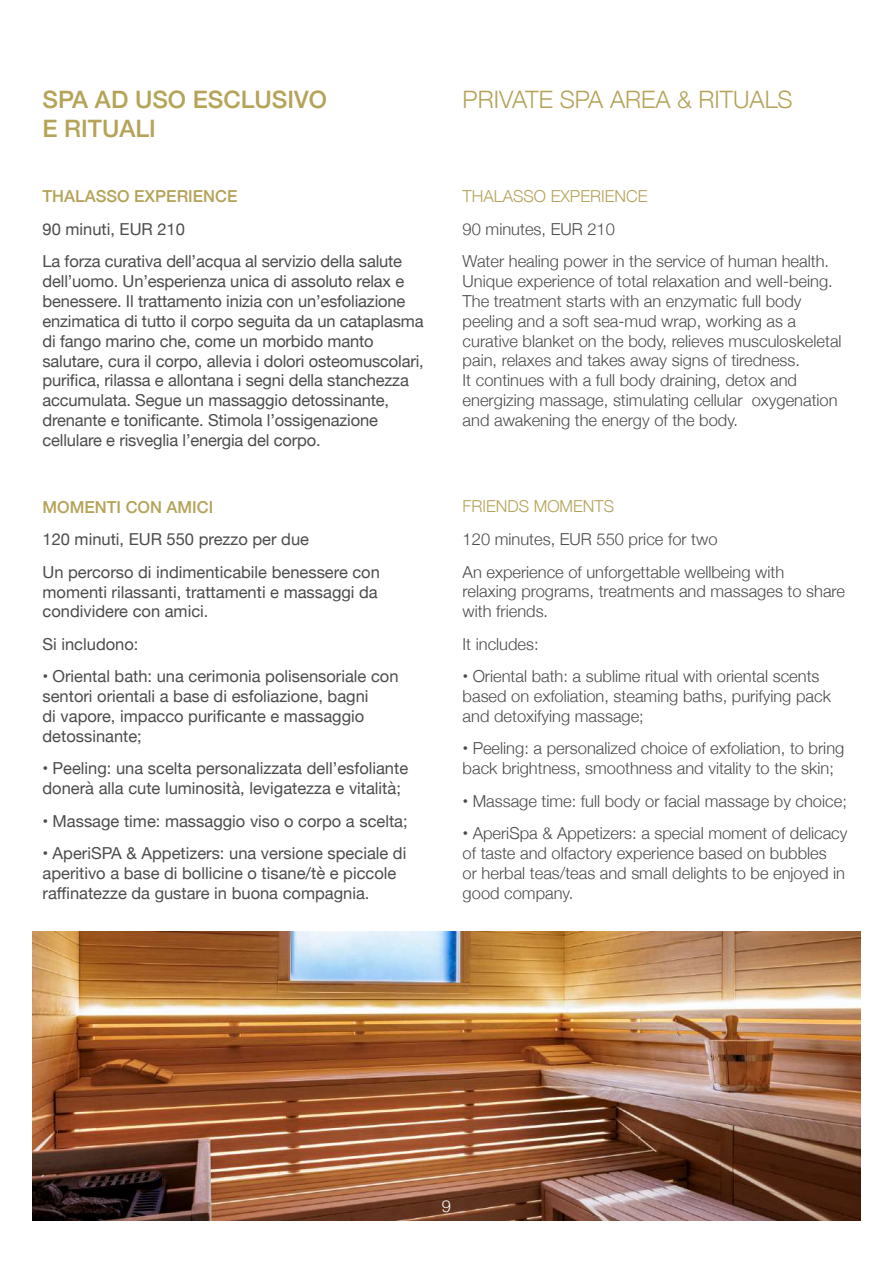
<style>
.page{position:relative;width:893px;height:1263px;background:#fff}
.page>*{position:absolute;margin:0;border:0;box-sizing:border-box;transform-origin:0 0}
.t1{font:500 24px/28.8px "Helvetica Neue";color:#b4a358}
.t2{font:300 24px "Helvetica Neue";color:#b4a358}
.t3{font:16.5px/19.8px "Helvetica Neue";color:#4c4c4e}
.t4{font:300 16.5px/19.8px "Helvetica Neue";color:#4c4c4e}
.t5{font:500 16.5px "Helvetica Neue";color:#b4a358}
.t6{font:300 16.5px "Helvetica Neue";color:#b4a358}
.t7{font:300 16.5px "Helvetica Neue";color:#fff}
.s1{font-weight:400}
</style>
<div class="page">
<img style="left:33px;top:931px;width:827px;height:289px">
<h1 class="t1" style="left:43px;top:84px;width:286px">SPA AD USO ESCLUSIVO<br>E RITUALI</h1>
<p class="t5" style="left:43px;top:183px;width:196px">THALASSO EXPERIENCE</p>
<p class="t3" style="left:43px;top:214px;width:361px;line-height:32.5px">90 minuti, EUR 210<br>La forza curativa dell’acqua al servizio della salute</p>
<p class="t3" style="left:43px;top:272px;width:383px">dell’uomo. Un’esperienza unica di assoluto relax e benessere. Il trattamento inizia con un’esfoliazione enzimatica di tutto il corpo seguita da un cataplasma di fango marino che, come un morbido manto salutare, cura il corpo, allevia i dolori osteomuscolari, purifica, rilassa e allontana i segni della stanchezza accumulata. Segue un massaggio detossinante, drenante e tonificante. Stimola l’ossigenazione cellulare e risveglia l’energia del corpo.</p>
<p class="t5" style="left:43px;top:493px;width:172px">MOMENTI CON AMICI</p>
<p class="t3" style="left:43px;top:524px;width:339px;line-height:32.5px">120 minuti, EUR 550 prezzo per due<br>Un percorso di indimenticabile benessere con</p>
<p class="t3" style="left:43px;top:583px;width:337px">momenti rilassanti, trattamenti e massaggi da condividere con amici.</p>
<p class="t3" style="left:43px;top:635px;width:97px">Si includono:</p>
<p class="t3" style="left:43px;top:668px;width:357px">• Oriental bath: una cerimonia polisensoriale con sentori orientali a base di esfoliazione, bagni<br>di vapore, impacco purificante e massaggio detossinante;</p>
<p class="t3" style="left:43px;top:760px;width:367px">• Peeling: una scelta personalizzata dell’esfoliante donerà alla cute luminosità, levigatezza e vitalità;</p>
<p class="t3" style="left:43px;top:812px;width:367px">• Massage time: massaggio viso o corpo a scelta;</p>
<p class="t3" style="left:43px;top:844px;width:365px">• AperiSPA &amp; Appetizers: una versione speciale di aperitivo a base di bollicine o tisane/tè e piccole raffinatezze da gustare in buona compagnia.</p>
<h1 class="t2" style="left:463px;top:80px;width:332px">PRIVATE SPA AREA &amp; RITUALS</h1>
<p class="t6" style="left:463px;top:183px;width:186px">THALASSO EXPERIENCE</p>
<p class="t4" style="left:463px;top:211px;width:368px;line-height:32.5px">90 minutes, EUR 210<br>Water healing power in the service of human health.</p>
<p class="t4" style="left:463px;top:270px;width:380px">Unique experience of total relaxation and well-being.<br>The treatment starts with an enzymatic full body peeling and a soft sea-mud wrap, working as a curative blanket on the body, relieves musculoskeletal pain, relaxes and takes away signs of tiredness.<br>It continues with a full body draining, detox and energizing massage, stimulating cellular oxygenation and awakening the energy of the body.</p>
<p class="t6" style="left:463px;top:493px;width:153px">FRIENDS MOMENTS</p>
<p class="t4" style="left:463px;top:522px;width:323px;line-height:32.5px">120 minutes, EUR 550 price for two<br>An experience of unforgettable wellbeing with</p>
<p class="t4" style="left:463px;top:580px;width:384px">relaxing programs, treatments and massages to share with friends.</p>
<p class="t4" style="left:463px;top:633px;width:78px">It includes:</p>
<p class="t4" style="left:463px;top:665px;width:370px"><span class="s1">•</span> Oriental bath: a sublime ritual with oriental scents based on exfoliation, steaming baths, purifying pack and detoxifying massage;</p>
<p class="t4" style="left:463px;top:737px;width:383px"><span class="s1">•</span> Peeling: a personalized choice of exfoliation, to bring back brightness, smoothness and vitality to the skin;</p>
<p class="t4" style="left:463px;top:790px;width:386px"><span class="s1">•</span> Massage time: full body or facial massage by choice;</p>
<p class="t4" style="left:463px;top:822px;width:386px"><span class="s1">•</span> AperiSpa &amp; Appetizers: a special moment of delicacy of taste and olfactory experience based on bubbles<br>or herbal teas/teas and small delights to be enjoyed in good company.</p>
<p class="t7" style="left:442px;top:1193px;width:11px">9</p>
</div>
